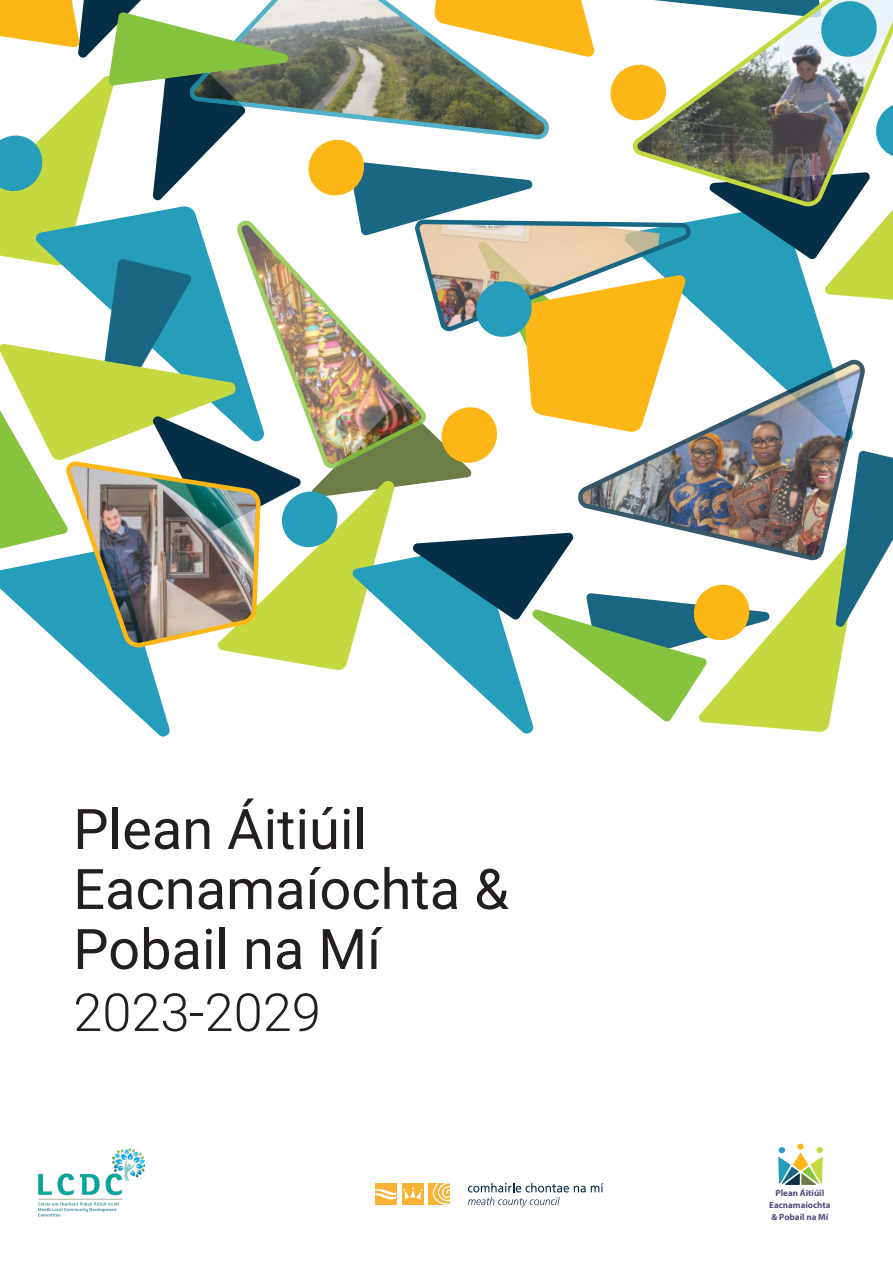
<style>
.page{position:relative;width:893px;height:1263px;background:#fff}
.page>*{position:absolute;margin:0;border:0;box-sizing:border-box;transform-origin:0 0}
.t1{font:55.95px/60px "Roboto";color:#231f20}
.t2{font:300 52.5px "Roboto";color:#231f20}
._74_Content_black_Rajdhani{font:700 9px/12px "Myriad Pro";color:#504d7c;text-align:center}
</style>
<div class="page">
<img style="left:0;top:0;width:893px;height:737px">
<img style="left:38px;top:1148px;width:106px;height:69px">
<div style="left:375px;top:1183px;width:21px;height:22px;background:#fab235"></div>
<div style="left:402px;top:1183px;width:22px;height:22px;background:#fab235"></div>
<div style="left:428px;top:1183px;width:22px;height:22px;background:#fab235"></div>
<svg style="left:403px;top:1187px;width:20px;height:12px"></svg>
<svg style="left:432px;top:1183px;width:18px;height:22px"></svg>
<svg style="left:375px;top:1189px;width:21px;height:10px"></svg>
<svg style="left:468px;top:1183px;width:135px;height:24px"></svg>
<div style="left:797px;top:1143px;width:7px;height:6px;background:#fcb615;border-radius:50%"></div>
<svg style="left:778px;top:1147px;width:45px;height:38px"></svg>
<p class="t1" style="left:73px;top:797px;width:437px">Plean Áitiúil<br>Eacnamaíochta &amp;<br>Pobail na Mí</p>
<p class="t2" style="left:73px;top:975px;width:249px">2023-2029</p>
<p class="_74_Content_black_Rajdhani" style="left:769px;top:1187px;width:63px">Plean Áitiúil<br>Eacnamaíochta</p>
<p class="_74_Content_black_Rajdhani" style="left:771px;top:1211px;width:58px">&amp; Pobail na Mí</p>
</div>
